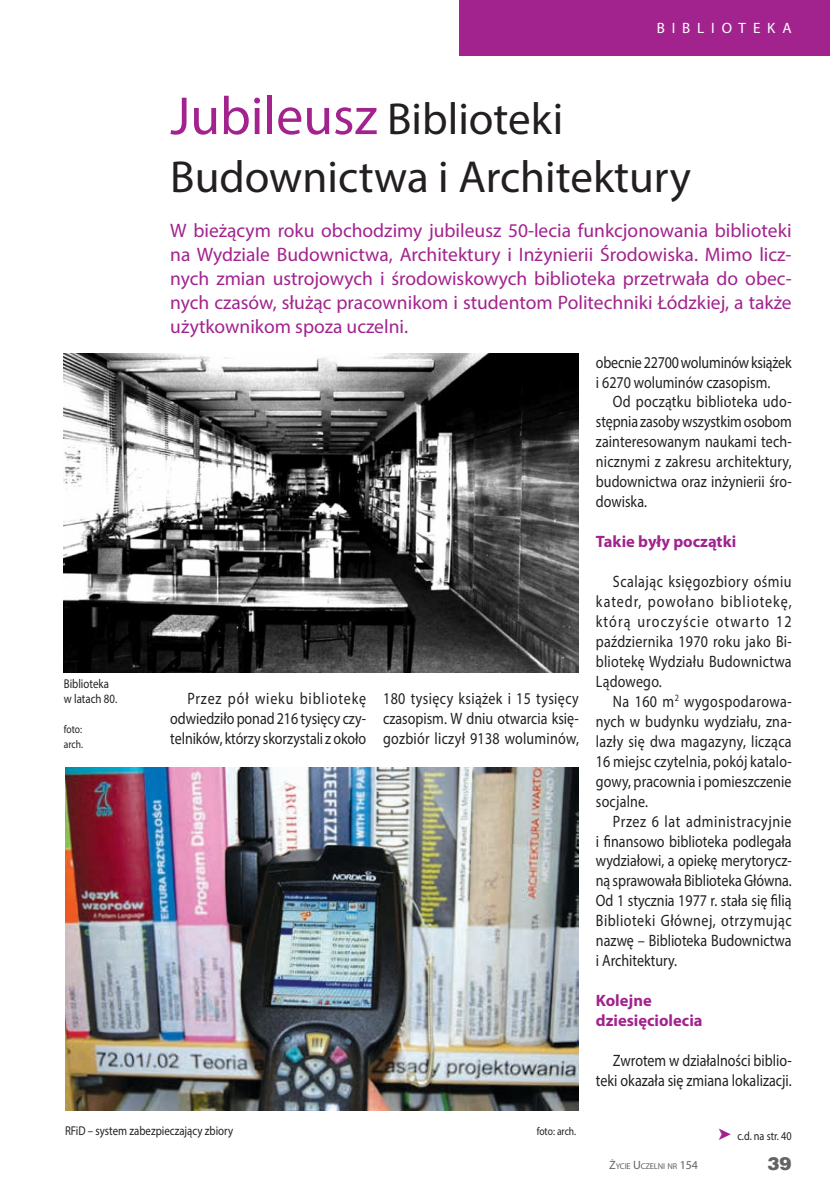
<style>
.page{position:relative;width:830px;height:1191px;background:#fff}
.page>*{position:absolute;margin:0;border:0;box-sizing:border-box;transform-origin:0 0}
.t1{font:45px/58.2px "Myriad Pro";color:#231f20}
.t2{font:19.5px/24px "Myriad Pro";color:#a2238e;text-align:justify}
.t3{font:900 18px "Switzerland";color:#636366}
.t4{font:16.5px/20px "Myriad Pro";color:#231f20;text-align:justify;scale:.85 1}
.t5{font:700 16.5px/20px "Myriad Pro";color:#a2238e}
.t6{font:15px "Myriad Pro";letter-spacing:.46em;color:#fff}
.t7{font:12.75px/15px "Myriad Pro";color:#231f20;scale:.85 1}
.t8{font:12px "Myriad Pro";color:#231f20;scale:.85 1}
.t9{font:11.25px/15px "Myriad Pro";letter-spacing:-.005em;color:#231f20;scale:.85 1}
.t10{font:8.4px "Myriad Pro";letter-spacing:-.015em;color:#636366}
.s1{font-size:54px;color:#a2238e}
.s2{font-size:12px}
</style>
<div class="page">
<div style="left:459px;top:0;width:370px;height:55px;background:#a2238e"></div>
<img style="left:64px;top:354px;width:514px;height:318px">
<img style="left:65px;top:768px;width:513px;height:342px">
<p class="t6" style="left:656px;top:18px;width:136px">BIBLIOTEKA</p>
<h1 class="t1" style="left:170px;top:89px;width:522px"><span class="s1">Jubileusz</span> Biblioteki<br>Budownictwa i Architektury</h1>
<p class="t7" style="left:64px;top:676px;width:64px">Biblioteka w latach 80.</p>
<p class="t9" style="left:64px;top:722px;width:24px">foto: arch.</p>
<p class="t2" style="left:170px;top:218px;width:622px">W bieżącym roku obchodzimy jubileusz 50-lecia funkcjonowania biblioteki na Wydziale Budownictwa, Architektury i Inżynierii Środowiska. Mimo licz&shy;nych zmian ustrojowych i środowiskowych biblioteka przetrwała do obec&shy;nych czasów, służąc pracownikom i studentom Politechniki Łódzkiej, a także użytkownikom spoza uczelni.</p>
<p class="t4" style="left:170px;top:688px;width:232px;text-indent:17px">Przez pół wieku bibliotekę odwiedziło ponad 216 tysięcy czy&shy;telników, którzy skorzystali z około</p>
<p class="t4" style="left:383px;top:688px;width:232px">180 tysięcy książek i 15 tysięcy czasopism. W dniu otwarcia księ&shy;gozbiór liczył 9138 woluminów,</p>
<p class="t4" style="left:595px;top:352px;width:232px">obecnie 22700 woluminów książek i 6270 woluminów czasopism.</p>
<p class="t4" style="left:595px;top:392px;width:232px;text-indent:17px">Od początku biblioteka udo&shy;stępnia zasoby wszystkim osobom zainteresowanym naukami tech&shy;nicznymi z zakresu architektury, budownictwa oraz inżynierii śro&shy;dowiska.</p>
<p class="t5" style="left:595px;top:531px;width:142px">Takie były początki</p>
<p class="t4" style="left:595px;top:571px;width:232px;text-indent:17px">Scalając księgozbiory ośmiu katedr, powołano bibliotekę, którą uroczyście otwarto 12 października 1970 roku jako Bi&shy;bliotekę Wydziału Budownictwa Lądowego.</p>
<p class="t4" style="left:595px;top:691px;width:232px;text-indent:17px">Na 160 m<sup>2</sup> wygospodarowa&shy;nych w budynku wydziału, zna&shy;lazły się dwa magazyny, licząca 16 miejsc czytelnia, pokój katalo&shy;gowy, pracownia i pomieszczenie socjalne.</p>
<p class="t4" style="left:595px;top:810px;width:232px;text-indent:17px">Przez 6 lat administracyjnie i finansowo biblioteka podlegała wydziałowi, a opiekę merytorycz&shy;ną sprawowała Biblioteka Główna.<br>Od 1 stycznia 1977 r. stała się filią Biblioteki Głównej, otrzymując nazwę – Biblioteka Budownictwa i Architektury.</p>
<p class="t5" style="left:595px;top:990px;width:108px">Kolejne dziesięciolecia</p>
<p class="t4" style="left:595px;top:1050px;width:232px;text-align:right">Zwrotem w działalności biblio&shy;teki okazała się zmiana lokalizacji.</p>
<p class="t7" style="left:65px;top:1122px;width:199px">RFiD – system zabezpieczający zbiory</p>
<p class="t9" style="left:536px;top:1123px;width:48px">foto: arch.</p>
<p class="t8" style="left:737px;top:1128px;width:65px">c.d. na str. 40</p>
<p class="t10" style="left:609px;top:1161px;width:90px"><span class="s2">Ż</span>YCIE <span class="s2">U</span>CZELNI NR <span class="s2">154</span></p>
<p class="t3" style="left:767px;top:1152px;width:26px">39</p>
</div>
